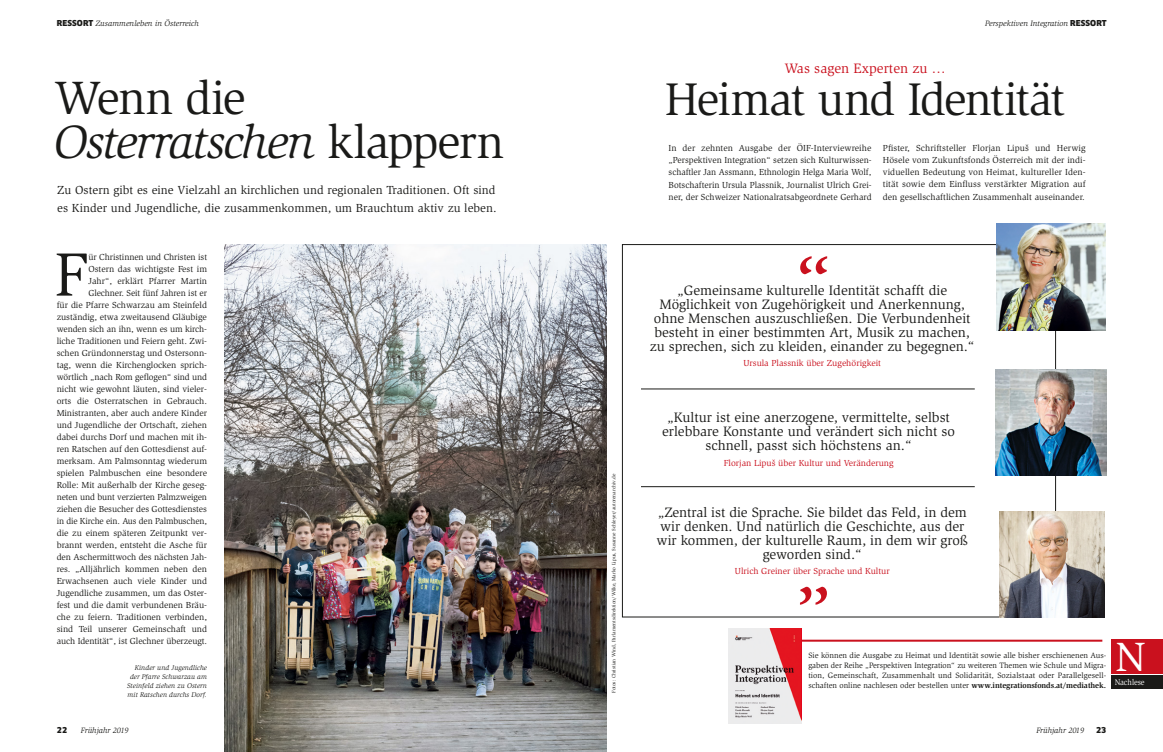
<style>
.page{position:relative;width:1163px;height:752px;background:#fff}
.page>*{position:absolute;margin:0;border:0;box-sizing:border-box;transform-origin:0 0}
.t1{font:62.7px "Slimbach Std";color:#1a1a18}
.t2{font:48px/44px "Slimbach Std";letter-spacing:-.035em;color:#1a1a18}
.t3{font:47px "Slimbach Std";letter-spacing:-.04em;color:#1a1a18}
.t4{font:42px "Slimbach Std";color:#fff}
.t5{font:14px/14px "Slimbach Std";color:#1a1a18;text-align:center}
.t6{font:14px "Slimbach Std";letter-spacing:.005em;color:#ca111e}
.t7{font:12px/18px "Slimbach Std";letter-spacing:.005em;color:#1a1a18}
.t8{font:9px/12px "Slimbach Std";color:#1a1a18;text-align:justify}
.t9{font:9px "Slimbach Std";color:#ca111e}
.t10{font:8.5px "Slimbach Std";letter-spacing:-.005em;color:#fff;scale:.91 1}
.t11{font:8px/10px "Slimbach Std";color:#1a1a18;text-align:justify}
.t12{font:italic 8px "Slimbach Std";color:#1a1a18}
.t13{font:900 8px "Clan Pro";color:#1a1a18}
.t14{font:italic 7px/9px "Slimbach Std";letter-spacing:.005em;color:#1a1a18;text-align:right}
.t15{font:5px "Slimbach Std";color:#1a1a18}
.s1{font-family:"Clan Pro";font-weight:900;font-style:normal}
.s2{font-style:italic}
.s3{font-weight:700}
</style>
<div class="page">
<hr style="left:728px;top:639px;width:374px;height:2px;background:#ca111e">
<div style="left:1111px;top:639px;width:51px;height:34px;background:#ca111e"></div>
<div style="left:1111px;top:674px;width:51px;height:14px;background:#1a1a18"></div>
<img style="left:728px;top:628px;width:73px;height:95px">
<svg style="left:800px;top:586px;width:26px;height:18px"></svg>
<svg style="left:800px;top:256px;width:27px;height:18px"></svg>
<img style="left:995px;top:369px;width:111px;height:106px">
<img style="left:999px;top:511px;width:105px;height:105px">
<img style="left:995px;top:223px;width:110px;height:108px">
<hr style="left:641px;top:388px;width:333px;height:1px;background:#1a1a18">
<img style="left:224px;top:244px;width:382px;height:507px">
<hr style="left:641px;top:486px;width:333px;height:1px;background:#1a1a18">
<p class="t12" style="left:57px;top:19px;width:143px"><span class="s1">RESSORT</span> Zusammenleben in Österreich</p>
<h2 class="t2" style="left:54px;top:76px;width:452px">Wenn die<br><span class="s2">Osterratschen</span> klappern</h2>
<h3 class="t7" style="left:57px;top:181px;width:441px">Zu Ostern gibt es eine Vielzahl an kirchlichen und regionalen Traditionen. Oft sind es Kinder und Jugendliche, die zusammenkommen, um Brauchtum aktiv zu leben.</h3>
<p class="t8" style="left:57px;top:250px;width:152px;text-align:right">ür Christinnen und Christen ist<br>Ostern das wichtigste Fest im<br>Jahr“, erklärt Pfarrer Martin Glechner. Seit fünf Jahren ist er<br>für die Pfarre Schwarzau am Steinfeld zuständig, etwa zweitausend Gläubige wenden sich an ihn, wenn es um kirch&shy;liche Traditionen und Feiern geht. Zwi&shy;schen Gründonnerstag und Ostersonn&shy;tag, wenn die Kirchenglocken sprich&shy;wörtlich „nach Rom geflogen“ sind und nicht wie gewohnt läuten, sind vieler&shy;orts die Osterratschen in Gebrauch.<br>Ministranten, aber auch andere Kinder und Jugendliche der Ortschaft, ziehen dabei durchs Dorf und machen mit ih&shy;ren Ratschen auf den Gottesdienst auf&shy;merksam. Am Palmsonntag wiederum spielen Palmbuschen eine besondere Rolle: Mit außerhalb der Kirche geseg&shy;neten und bunt verzierten Palmzweigen ziehen die Besucher des Gottesdienstes in die Kirche ein. Aus den Palmbuschen, die zu einem späteren Zeitpunkt ver&shy;brannt werden, entsteht die Asche für den Aschermittwoch des nächsten Jah&shy;res. „Alljährlich kommen neben den Erwachsenen auch viele Kinder und Jugendliche zusammen, um das Oster&shy;fest und die damit verbundenen Bräu&shy;che zu feiern. Traditionen verbinden, sind Teil unserer Gemeinschaft und auch Identität“, ist Glechner überzeugt.</p>
<h1 class="t1" style="left:54px;top:238px;width:35px">F</h1>
<p class="t14" style="left:127px;top:663px;width:81px">Kinder und Jugendliche der Pfarre Schwarzau am<br>Steinfeld ziehen zu Ostern mit Ratschen durchs Dorf.</p>
<p class="t13" style="left:57px;top:724px;width:12px">22</p>
<p class="t12" style="left:81px;top:725px;width:49px">Frühjahr 2019</p>
<p class="t15" style="left:611px;top:692px;width:220px;rotate:-90deg">Fotos: Christian Wind, Parlamentsdirektion/Wilke, Marko Lipus, Susanne Schleyer/autorenarchiv.de</p>
<p class="t12" style="left:985px;top:19px;width:123px">Perspektiven Integration <span class="s1">RESSORT</span></p>
<h3 class="t6" style="left:784px;top:60px;width:163px">Was sagen Experten zu …</h3>
<h3 class="t3" style="left:665px;top:72px;width:402px">Heimat und Identität</h3>
<p class="t8" style="left:668px;top:142px;width:204px">In der zehnten Ausgabe der ÖIF-Interviewreihe „Perspektiven Integration“ setzen sich Kulturwissen&shy;schaftler Jan Assmann, Ethnologin Helga Maria Wolf, Botschafterin Ursula Plassnik, Journalist Ulrich Grei&shy;ner, der Schweizer Nationalratsabgeordnete Gerhard</p>
<p class="t8" style="left:882px;top:142px;width:204px">Pfister, Schriftsteller Florjan Lipuš und Herwig Hösele vom Zukunftsfonds Österreich mit der indi&shy;viduellen Bedeutung von Heimat, kultureller Iden&shy;tität sowie dem Einfluss verstärkter Migration auf den gesellschaftlichen Zusammenhalt auseinander.</p>
<p class="t5" style="left:649px;top:283px;width:326px">„Gemeinsame kulturelle Identität schafft die Möglichkeit von Zugehörigkeit und Anerkennung, ohne Menschen auszuschließen. Die Verbundenheit besteht in einer bestimmten Art, Musik zu machen, zu sprechen, sich zu kleiden, einander zu begegnen.“</p>
<p class="t9" style="left:743px;top:358px;width:139px">Ursula Plassnik über Zugehörigkeit</p>
<h3 class="t5" style="left:662px;top:410px;width:294px">„Kultur ist eine anerzogene, vermittelte, selbst erlebbare Konstante und verändert sich nicht so schnell, passt sich höchstens an.“</h3>
<p class="t9" style="left:723px;top:457px;width:171px">Florjan Lipuš über Kultur und Veränderung</p>
<h3 class="t5" style="left:656px;top:505px;width:312px">„Zentral ist die Sprache. Sie bildet das Feld, in dem wir denken. Und natürlich die Geschichte, aus der wir kommen, der kulturelle Raum, in dem wir groß geworden sind.“</h3>
<p class="t9" style="left:734px;top:566px;width:156px">Ulrich Greiner über Sprache und Kultur</p>
<p class="t11" style="left:808px;top:649px;width:299px">Sie können die Ausgabe zu Heimat und Identität sowie alle bisher erschienenen Aus&shy;gaben der Reihe „Perspektiven Integration“ zu weiteren Themen wie Schule und Migra&shy;tion, Gemeinschaft, Zusammenhalt und Solidarität, Sozialstaat oder Parallelgesell&shy;schaften online nachlesen oder bestellen unter <span class="s3">www.integrationsfonds.at/mediathek.</span></p>
<h3 class="t4" style="left:1114px;top:632px;width:33px">N</h3>
<p class="t10" style="left:1114px;top:676px;width:34px">Nachlese</p>
<p class="t12" style="left:1036px;top:725px;width:49px">Frühjahr 2019</p>
<p class="t13" style="left:1095px;top:724px;width:12px">23</p>
</div>
